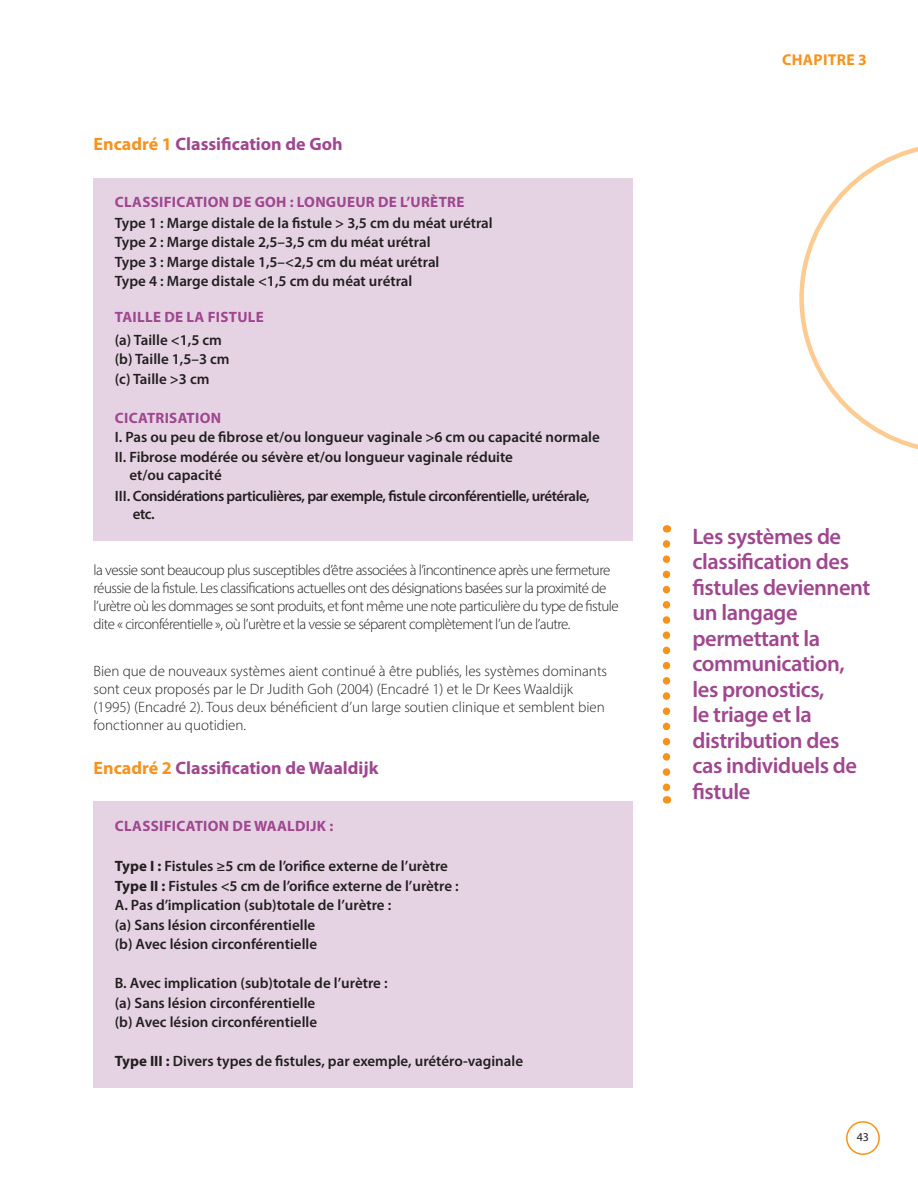
<style>
.page{position:relative;width:918px;height:1188px;background:#fff}
.page>*{position:absolute;margin:0;border:0;box-sizing:border-box;transform-origin:0 0}
.quoation_right{font:600 22.5px/25.5px "Myriad Pro";letter-spacing:-.02em;color:#9f478f}
.table__box_and_figur{font:700 18px "Myriad Pro";color:#9f478f}
.t1{font:700 15.75px "Myriad Pro";letter-spacing:.02em;color:#f7931d}
.box_text{font:600 15px/18px "Myriad Pro";color:#231f20}
.text{font:300 15px/18px "Myriad Pro";letter-spacing:-.035em;color:#231f20}
.text-2{font:300 15px/18px "Myriad Pro";color:#231f20}
.box_text-2{font:700 15px "Myriad Pro";letter-spacing:.02em;color:#9f478f}
.box_text-3{font:600 15px/18px "Myriad Pro";letter-spacing:-.03em;color:#231f20}
.t2{font:12px "Myriad Pro";color:#231f20}
.s1{color:#f7931d}
.s2{font-weight:700}
</style>
<div class="page">
<svg style="left:799px;top:147px;width:119px;height:303px"></svg>
<div style="left:846px;top:1121px;width:34px;height:34px;border:2px solid #f7931d;border-radius:50%"></div>
<div style="left:94px;top:178px;width:539px;height:363px;background:#e5d3e3"></div>
<div style="left:94px;top:802px;width:539px;height:286px;background:#e5d3e3"></div>
<svg style="left:663px;top:544px;width:7px;height:260px"></svg>
<p class="table__box_and_figur" style="left:94px;top:132px;width:251px"><span class="s1">Encadré 1</span> Classification de Goh</p>
<p class="box_text-2" style="left:115px;top:192px;width:351px">CLASSIFICATION DE GOH : LONGUEUR DE L’URÈTRE</p>
<p class="box_text" style="left:115px;top:213px;width:379px">Type 1 : Marge distale de la fistule &gt; 3,5 cm du méat urétral</p>
<p class="box_text" style="left:115px;top:233px;width:317px">Type 2 : Marge distale 2,5–3,5 cm du méat urétral</p>
<p class="box_text" style="left:115px;top:252px;width:326px">Type 3 : Marge distale 1,5–&lt;2,5 cm du méat urétral</p>
<p class="box_text" style="left:115px;top:272px;width:299px">Type 4 : Marge distale &lt;1,5 cm du méat urétral</p>
<p class="box_text-2" style="left:115px;top:307px;width:150px">TAILLE DE LA FISTULE</p>
<p class="box_text" style="left:115px;top:330px;width:109px">(a) Taille &lt;1,5 cm</p>
<p class="box_text" style="left:115px;top:350px;width:116px">(b) Taille 1,5–3 cm</p>
<p class="box_text" style="left:115px;top:369px;width:96px">(c) Taille &gt;3 cm</p>
<p class="box_text-2" style="left:115px;top:408px;width:108px">CICATRISATION</p>
<p class="box_text" style="left:115px;top:428px;width:487px">I. Pas ou peu de fibrose et/ou longueur vaginale &gt;6 cm ou capacité normale</p>
<p class="box_text" style="left:129px;top:447px;width:385px;text-indent:-15px">II. Fibrose modérée ou sévère et/ou longueur vaginale réduite et/ou capacité</p>
<p class="box_text-3" style="left:133px;top:486px;width:458px;text-indent:-18px">III. Considérations particulières, par exemple, fistule circonférentielle, urétérale, etc.</p>
<p class="text" style="left:94px;top:560px;width:527px">la vessie sont beaucoup plus susceptibles d’être associées à l’incontinence après une fermeture réussie de la fistule. Les classifications actuelles ont des désignations basées sur la proximité de l’urètre où les dommages se sont produits, et font même une note particulière du type de fistule dite « circonférentielle », où l’urètre et la vessie se séparent complètement l’un de l’autre.</p>
<p class="text-2" style="left:94px;top:662px;width:515px">Bien que de nouveaux systèmes aient continué à être publiés, les systèmes dominants sont ceux proposés par le Dr Judith Goh (2004) (Encadré 1) et le Dr Kees Waaldijk (1995) (Encadré 2). Tous deux bénéficient d’un large soutien clinique et semblent bien fonctionner au quotidien.</p>
<p class="table__box_and_figur" style="left:94px;top:756px;width:286px"><span class="s1">Encadré 2</span> Classification de Waaldijk</p>
<p class="box_text-2" style="left:115px;top:816px;width:220px">CLASSIFICATION DE WAALDIJK :</p>
<p class="box_text" style="left:115px;top:857px;width:335px"><span class="s2">Type I :</span> Fistules ≥5 cm de l’orifice externe de l’urètre</p>
<p class="box_text" style="left:115px;top:876px;width:346px"><span class="s2">Type II :</span> Fistules &lt;5 cm de l’orifice externe de l’urètre :</p>
<p class="box_text" style="left:115px;top:896px;width:278px">A. Pas d’implication (sub)totale de l’urètre :</p>
<p class="box_text" style="left:115px;top:915px;width:202px">(a) Sans lésion circonférentielle</p>
<p class="box_text" style="left:115px;top:935px;width:204px">(b) Avec lésion circonférentielle</p>
<p class="box_text" style="left:115px;top:974px;width:274px">B. Avec implication (sub)totale de l’urètre :</p>
<p class="box_text" style="left:115px;top:993px;width:202px">(a) Sans lésion circonférentielle</p>
<p class="box_text" style="left:115px;top:1013px;width:204px">(b) Avec lésion circonférentielle</p>
<p class="box_text" style="left:115px;top:1052px;width:410px"><span class="s2">Type III :</span> Divers types de fistules, par exemple, urétéro-vaginale</p>
<p class="t1" style="left:782px;top:49px;width:86px">CHAPITRE 3</p>
<p class="quoation_right" style="left:693px;top:523px;width:179px">Les systèmes de classification des fistules deviennent un langage permettant la communication, les pronostics,<br>le triage et la distribution des cas individuels de fistule</p>
<p class="t2" style="left:857px;top:1130px;width:14px">43</p>
</div>
